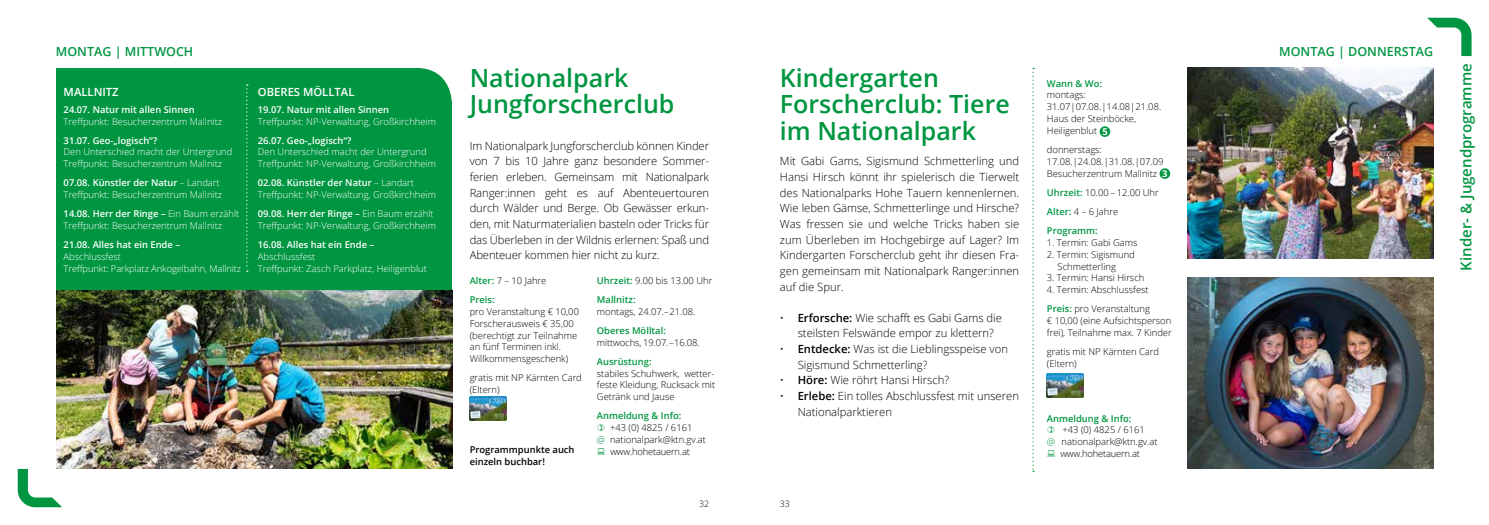
<style>
.page{position:relative;width:1489px;height:525px;background:#fff}
.page>*{position:absolute;margin:0;border:0;box-sizing:border-box;transform-origin:0 0}
.t1{font:600 25px/26.2px "Open Sans";color:#009641}
.t2{font:600 15px "Open Sans";color:#009641}
.t3{font:600 12.5px "Open Sans";color:#009641}
.t4{font:300 11.25px/15.6px "Open Sans";color:#000}
.t5{font:600 11.25px "Open Sans";color:#fff}
.t6{font:300 9.38px/11.9px "Open Sans";color:#000}
.t7{font:300 9.38px/11.9px "Open Sans";color:#fff}
.t8{font:600 9.38px/19px "Open Sans";color:#009641}
.t9{font:600 9.38px "Open Sans";color:#fff}
.t10{font:600 9.38px/11.9px "Open Sans";color:#000}
.t11{font:300 8.75px "Open Sans";color:#000}
.s1{font-weight:600}
.s2{font-weight:300;color:#000}
.s3{color:#009641}
.s4{font-weight:700;color:#fff}
.s5{font-weight:600;color:#009641}
</style>
<div class="page">
<svg style="left:18px;top:468px;width:44px;height:39px"></svg>
<svg style="left:1427px;top:18px;width:44px;height:38px"></svg>
<svg style="left:1032px;top:68px;width:2px;height:403px"></svg>
<img style="left:1187px;top:68px;width:245px;height:191px">
<img style="left:1187px;top:277px;width:245px;height:191px">
<div style="left:1099px;top:126px;width:11px;height:11px;background:#009641;border-radius:50%"></div>
<div style="left:1159px;top:168px;width:11px;height:11px;background:#009641;border-radius:50%"></div>
<img style="left:1046px;top:374px;width:37px;height:23px">
<img style="left:469px;top:396px;width:37px;height:24px">
<div style="left:56px;top:68px;width:396px;height:222px;background:#009641"></div>
<svg style="left:246px;top:84px;width:2px;height:188px"></svg>
<img style="left:56px;top:290px;width:396px;height:178px">
<p class="t3" style="left:56px;top:43px;width:139px">MONTAG | MITTWOCH</p>
<p class="t3" style="left:1279px;top:43px;width:155px">MONTAG | DONNERSTAG</p>
<p class="t5" style="left:64px;top:84px;width:57px">MALLNITZ</p>
<p class="t9" style="left:64px;top:103px;width:133px">24.07. Natur mit allen Sinnen</p>
<p class="t7" style="left:64px;top:115px;width:160px">Treffpunkt: Besucherzentrum Mallnitz</p>
<p class="t9" style="left:64px;top:134px;width:95px">31.07. Geo-„logisch“?</p>
<p class="t7" style="left:64px;top:146px;width:170px">Den Unterschied macht der Untergrund<br>Treffpunkt: Besucherzentrum Mallnitz</p>
<p class="t7" style="left:64px;top:177px;width:160px"><span class="s1">07.08. Künstler der Natur</span> – Landart<br>Treffpunkt: Besucherzentrum Mallnitz</p>
<p class="t7" style="left:64px;top:207px;width:177px"><span class="s1">14.08. Herr der Ringe –</span> Ein Baum erzählt<br>Treffpunkt: Besucherzentrum Mallnitz</p>
<p class="t9" style="left:64px;top:238px;width:118px">21.08. Alles hat ein Ende –</p>
<p class="t7" style="left:64px;top:250px;width:179px">Abschlussfest<br>Treffpunkt: Parkplatz Ankogelbahn, Mallnitz</p>
<p class="t5" style="left:258px;top:84px;width:98px">OBERES MÖLLTAL</p>
<p class="t9" style="left:258px;top:103px;width:133px">19.07. Natur mit allen Sinnen</p>
<p class="t7" style="left:258px;top:115px;width:179px">Treffpunkt: NP-Verwaltung, Großkirchheim</p>
<p class="t9" style="left:258px;top:134px;width:95px">26.07. Geo-„logisch“?</p>
<p class="t7" style="left:258px;top:146px;width:179px">Den Unterschied macht der Untergrund<br>Treffpunkt: NP-Verwaltung, Großkirchheim</p>
<p class="t7" style="left:258px;top:177px;width:179px"><span class="s1">02.08. Künstler der Natur</span> – Landart<br>Treffpunkt: NP-Verwaltung, Großkirchheim</p>
<p class="t7" style="left:258px;top:207px;width:179px"><span class="s1">09.08. Herr der Ringe –</span> Ein Baum erzählt<br>Treffpunkt: NP-Verwaltung, Großkirchheim</p>
<p class="t9" style="left:258px;top:238px;width:118px">16.08. Alles hat ein Ende –</p>
<p class="t7" style="left:258px;top:250px;width:170px">Abschlussfest<br>Treffpunkt: Zasch Parkplatz, Heiligenblut</p>
<h1 class="t1" style="left:469px;top:64px;width:206px">Nationalpark<br>Jungforscherclub</h1>
<p class="t4" style="left:469px;top:137px;width:241px;text-align:justify">Im Nationalpark Jungforscherclub können Kinder von 7 bis 10 Jahre ganz besondere Sommer&shy;ferien erleben. Gemeinsam mit Nationalpark Ranger:innen geht es auf Abenteuertouren durch Wälder und Berge. Ob Gewässer erkun&shy;den, mit Naturmaterialien basteln oder Tricks für das Überleben in der Wildnis erlernen: Spaß und Abenteuer kommen hier nicht zu kurz.</p>
<p class="t8" style="left:469px;top:270px;width:78px">Alter: <span class="s2">7 – 10 Jahre<br></span>Preis:</p>
<p class="t6" style="left:469px;top:305px;width:111px">pro Veranstaltung € 10,00<br>Forscherausweis € 35,00 (berechtigt zur Teilnahme an fünf Terminen inkl.<br>Willkommensgeschenk)</p>
<p class="t6" style="left:469px;top:371px;width:114px">gratis mit NP Kärnten Card (Eltern)</p>
<p class="t10" style="left:469px;top:443px;width:106px">Programmpunkte auch einzeln buchbar!</p>
<p class="t8" style="left:597px;top:270px;width:117px">Uhrzeit: <span class="s2">9.00 bis 13.00 Uhr<br></span>Mallnitz:</p>
<p class="t6" style="left:597px;top:305px;width:100px">montags, 24.07.–21.08.</p>
<p class="t8" style="left:597px;top:320px;width:70px">Oberes Mölltal:</p>
<p class="t6" style="left:597px;top:336px;width:104px">mittwochs, 19.07.–16.08.</p>
<p class="t8" style="left:597px;top:351px;width:56px">Ausrüstung:</p>
<p class="t6" style="left:597px;top:367px;width:120px;text-align:justify">stabiles Schuhwerk, wetter&shy;feste Kleidung, Rucksack mit Getränk und Jause</p>
<p class="t8" style="left:597px;top:406px;width:86px">Anmeldung &amp; Info:</p>
<p class="t6" style="left:597px;top:421px;width:111px;text-align:center">+43 (0) 4825 / 6161<br><span class="s3">@</span> nationalpark@ktn.gv.at www.hohetauern.at</p>
<h1 class="t1" style="left:780px;top:64px;width:231px">Kindergarten<br>Forscherclub: Tiere im Nationalpark</h1>
<p class="t4" style="left:780px;top:153px;width:241px;text-align:justify">Mit Gabi Gams, Sigismund Schmetterling und Hansi Hirsch könnt ihr spielerisch die Tierwelt des Nationalparks Hohe Tauern kennenlernen.<br>Wie leben Gämse, Schmetterlinge und Hirsche?<br>Was fressen sie und welche Tricks haben sie zum Überleben im Hochgebirge auf Lager? Im Kindergarten Forscherclub geht ihr diesen Fra&shy;gen gemeinsam mit Nationalpark Ranger:innen auf die Spur.</p>
<p class="t4" style="left:797px;top:309px;width:206px;text-indent:-18px">• <span class="s1">Erforsche:</span> Wie schafft es Gabi Gams die steilsten Felswände empor zu klettern?</p>
<p class="t4" style="left:797px;top:341px;width:212px;text-indent:-18px">• <span class="s1">Entdecke:</span> Was ist die Lieblingsspeise von<br>Sigismund Schmetterling?</p>
<p class="t4" style="left:780px;top:372px;width:171px">• <span class="s1">Höre:</span> Wie röhrt Hansi Hirsch?</p>
<p class="t4" style="left:797px;top:387px;width:223px;text-indent:-18px">• <span class="s1">Erlebe:</span> Ein tolles Abschlussfest mit unseren<br>Nationalparktieren</p>
<p class="t11" style="left:699px;top:498px;width:11px">32</p>
<p class="t11" style="left:780px;top:498px;width:11px">33</p>
<p class="t8" style="left:1046px;top:73px;width:57px">Wann &amp; Wo:</p>
<p class="t6" style="left:1046px;top:89px;width:116px">montags:<br>31.07|07.08.|14.08|21.08.<br>Haus der Steinböcke,<br>Heiligenblut <span class="s4">5</span></p>
<p class="t6" style="left:1046px;top:143px;width:122px">donnerstags:<br>17.08.|24.08.|31.08.|07.09<br>Besucherzentrum Mallnitz <span class="s4">3</span></p>
<p class="t8" style="left:1046px;top:183px;width:113px">Uhrzeit: <span class="s2">10.00 – 12.00 Uhr<br></span>Alter: <span class="s2">4 – 6 Jahre<br></span>Programm:</p>
<p class="t6" style="left:1046px;top:236px;width:92px">1. Termin: Gabi Gams</p>
<p class="t6" style="left:1057px;top:248px;width:79px;text-indent:-11px">2. Termin: Sigismund<br>Schmetterling</p>
<p class="t6" style="left:1046px;top:272px;width:99px">3. Termin: Hansi Hirsch</p>
<p class="t6" style="left:1046px;top:280px;width:104px;line-height:19px">4. Termin: Abschlussfest<br><span class="s5">Preis:</span> pro Veranstaltung</p>
<p class="t6" style="left:1046px;top:314px;width:126px">€ 10,00 (eine Aufsichtsperson frei), Teilnahme max. 7 Kinder</p>
<p class="t6" style="left:1046px;top:345px;width:114px">gratis mit NP Kärnten Card (Eltern)</p>
<p class="t8" style="left:1046px;top:408px;width:86px">Anmeldung &amp; Info:</p>
<p class="t6" style="left:1046px;top:423px;width:112px;text-align:center">+43 (0) 4825 / 6161<br><span class="s3">@</span> nationalpark@ktn.gv.at www.hohetauern.at</p>
<h2 class="t2" style="left:1455px;top:270px;width:209px;rotate:-90deg">Kinder- &amp; Jugendprogramme</h2>
</div>
